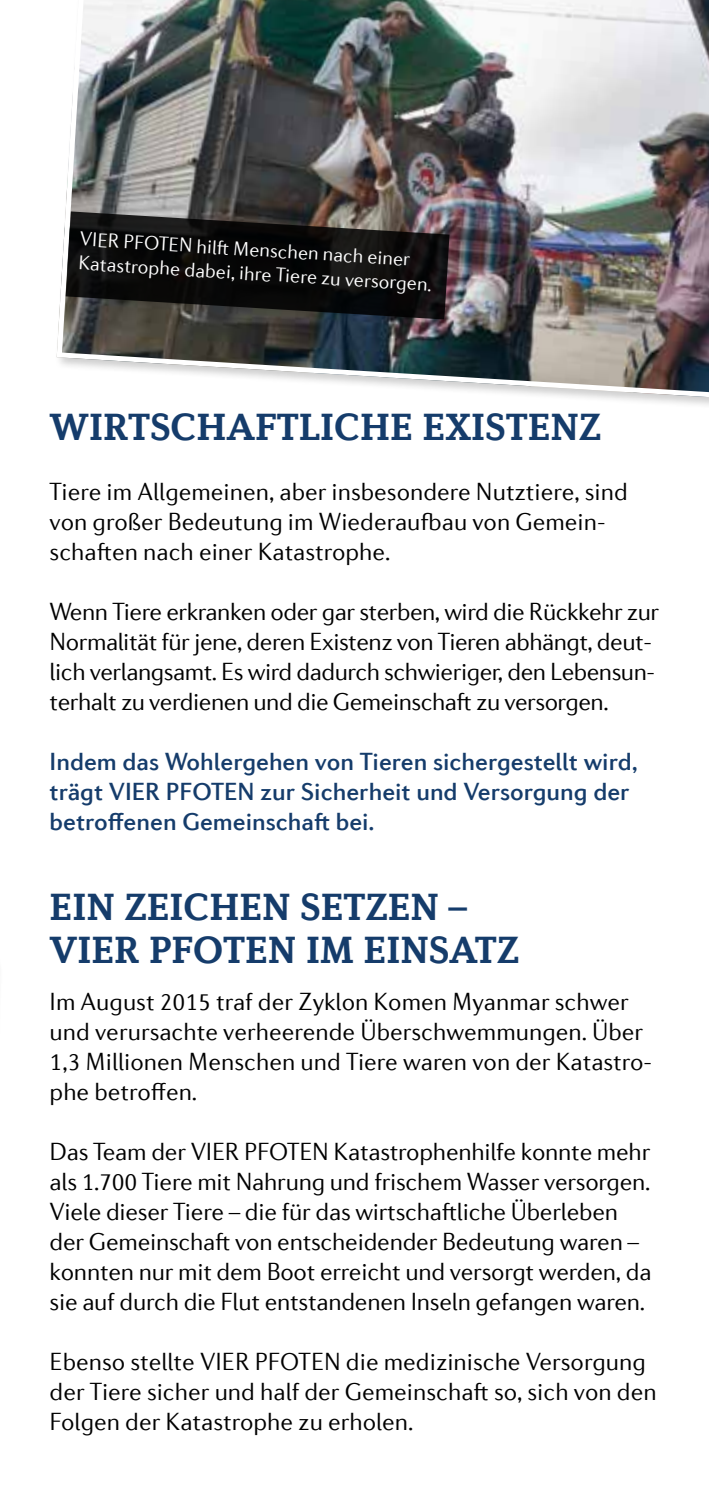
<style>
.page{position:relative;width:709px;height:1489px;background:#fff}
.page>*{position:absolute;margin:0;border:0;box-sizing:border-box;transform-origin:0 0}
.t1{font:700 40px/42.5px "Diverda Serif Com";color:#153c6b}
.t2{font:300 25px/30px "Diverda Sans Com";letter-spacing:-.01em;color:#000}
.t3{font:500 25px/30px "Diverda Sans Com";color:#153c6b}
.t4{font:300 20px/24px "Diverda Sans Com";color:#fff}
</style>
<div class="page">
<img style="left:56px;top:0;width:653px;height:400px">
<svg style="left:66px;top:211px;width:383px;height:108px;background:#1d1c1c"></svg>
<p class="t4" style="left:81px;top:225px;width:356px;rotate:4deg">VIER PFOTEN hilft Menschen nach einer<br>Katastrophe dabei, ihre Tiere zu versorgen.</p>
<h1 class="t1" style="left:50px;top:405px;width:553px">WIRTSCHAFTLICHE EXISTENZ</h1>
<p class="t2" style="left:50px;top:476px;width:580px">Tiere im Allgemeinen, aber insbesondere Nutztiere, sind von großer Bedeutung im Wiederaufbau von Gemein&shy;schaften nach einer Katastrophe.</p>
<p class="t2" style="left:50px;top:596px;width:611px">Wenn Tiere erkranken oder gar sterben, wird die Rückkehr zur Normalität für jene, deren Existenz von Tieren abhängt, deut&shy;lich verlangsamt. Es wird dadurch schwieriger, den Lebensun&shy;terhalt zu verdienen und die Gemeinschaft zu versorgen.</p>
<p class="t3" style="left:50px;top:746px;width:589px">Indem das Wohlergehen von Tieren sichergestellt wird, trägt VIER PFOTEN zur Sicherheit und Versorgung der betroffenen Gemeinschaft bei.</p>
<h1 class="t1" style="left:50px;top:885px;width:471px">EIN ZEICHEN SETZEN –<br>VIER PFOTEN IM EINSATZ</h1>
<p class="t2" style="left:50px;top:986px;width:604px">Im August 2015 traf der Zyklon Komen Myanmar schwer und verursachte verheerende Überschwemmungen. Über 1,3 Millionen Menschen und Tiere waren von der Katastro&shy;phe betroffen.</p>
<p class="t2" style="left:50px;top:1136px;width:603px">Das Team der VIER PFOTEN Katastrophenhilfe konnte mehr als 1.700 Tiere mit Nahrung und frischem Wasser versorgen.<br>Viele dieser Tiere – die für das wirtschaftliche Überleben der Gemeinschaft von entscheidender Bedeutung waren – konnten nur mit dem Boot erreicht und versorgt werden, da sie auf durch die Flut entstandenen Inseln gefangen waren.</p>
<p class="t2" style="left:50px;top:1346px;width:608px">Ebenso stellte VIER PFOTEN die medizinische Versorgung der Tiere sicher und half der Gemeinschaft so, sich von den<br>Folgen der Katastrophe zu erholen.</p>
</div>
